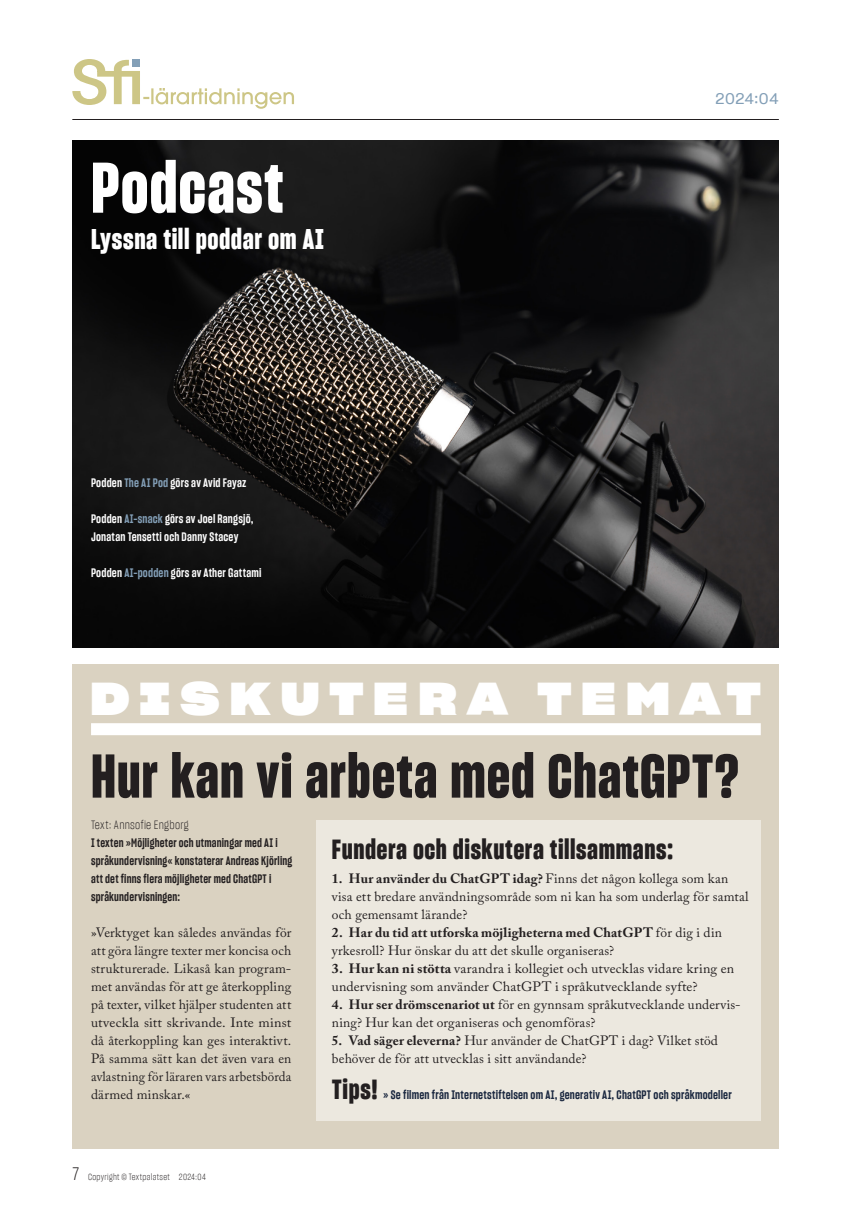
<style>
.page{position:relative;width:851px;height:1221px;background:#fff}
.page>*{position:absolute;margin:0;border:0;box-sizing:border-box;transform-origin:0 0}
.NF_rubbe{font:69.45px "Sharp Grotesk Bold 14";letter-spacing:.015em;color:#fff}
.NF_rubbe_light{font:60px "Sharp Grotesk Bold 14";letter-spacing:.015em;color:#231f20}
.NF_Preheader{font:45px "Sharp Grotesk Bold 25";letter-spacing:.215em;color:#fff}
.NF_rubbe-2{font:27.75px "Sharp Grotesk Bold 14";letter-spacing:.02em;color:#fff}
.NF_rubbe-3{font:27px "Sharp Grotesk Bold 14";letter-spacing:.02em;color:#231f20}
.t1{font:15px "Sharp Grotesk Book 19";letter-spacing:.03em;color:#839fb7}
.NF_Bröd{font:13.5px/18px "Adobe Caslon Pro";letter-spacing:.015em;color:#231f20}
.NF_Ingress{font:12px/18px "Sharp Grotesk Sm Bold 14";letter-spacing:.02em;color:#231f20}
.NF_Ingress-2{font:12px/18px "Sharp Grotesk Sm Bold 14";letter-spacing:.015em;color:#fff}
.NF_Ingress-3{font:12px "Sharp Grotesk Sm Bold 14";letter-spacing:.02em;color:#19263e}
.NF_Ingress-4{font:12px "Sharp Grotesk Light 14";letter-spacing:.02em;color:#231f20}
.t2{font:9px "Sharp Grotesk Light 14";letter-spacing:.035em;color:#231f20}
.s1{color:#839fb7}
.s2{font-weight:700}
.s3{font-size:18px}
</style>
<div class="page">
<svg style="left:72px;top:59px;width:222px;height:50px"></svg>
<div style="left:72px;top:664px;width:706px;height:484px;background:#dad2c1"></div>
<hr style="left:72px;top:119px;width:706px;height:1px;background:#231f20">
<div style="left:97px;top:723px;width:657px;height:12px;background:#fff"></div>
<div style="left:316px;top:820px;width:444px;height:300px;background:#ece8df"></div>
<img style="left:72px;top:140px;width:706px;height:507px">
<p class="NF_rubbe" style="left:91px;top:141px;width:194px">Podcast</p>
<p class="NF_rubbe-2" style="left:91px;top:220px;width:234px">Lyssna till poddar om AI</p>
<p class="NF_Ingress-2" style="left:91px;top:473px;width:157px">Podden <span class="s1">The AI Pod</span> görs av Avid Fayaz</p>
<p class="NF_Ingress-2" style="left:91px;top:509px;width:164px">Podden <span class="s1">AI-snack</span> görs av Joel Rangsjö,<br>Jonatan Tensetti och Danny Stacey</p>
<p class="NF_Ingress-2" style="left:91px;top:563px;width:172px">Podden <span class="s1">AI-podden</span> görs av Ather Gattami</p>
<p class="t1" style="left:715px;top:87px;width:64px">2024:04</p>
<p class="NF_Preheader" style="left:90px;top:661px;width:672px">DISKUTERA TEMAT</p>
<p class="NF_rubbe_light" style="left:91px;top:735px;width:649px">Hur kan vi arbeta med ChatGPT?</p>
<p class="NF_Ingress-4" style="left:91px;top:816px;width:99px">Text: Annsofie Engborg</p>
<p class="NF_Ingress" style="left:91px;top:833px;width:203px">I texten »Möjligheter och utmaningar med AI i språkundervisning« konstaterar Andreas Kjörling att det finns flera möjligheter med ChatGPT i språkundervisningen:</p>
<p class="NF_Bröd" style="left:91px;top:923px;width:202px;text-align:justify">»Verktyget kan således användas för att göra längre texter mer koncisa och strukturerade. Likaså kan program&shy;met användas för att ge återkoppling på texter, vilket hjälper studenten att utveckla sitt skrivande. Inte minst då återkoppling kan ges interaktivt.<br>På samma sätt kan det även vara en avlastning för läraren vars arbetsbörda därmed minskar.«</p>
<p class="NF_rubbe-3" style="left:332px;top:830px;width:343px">Fundera och diskutera tillsammans:</p>
<p class="NF_Bröd" style="left:332px;top:869px;width:418px"><span class="s2">1. Hur använder du ChatGPT idag?</span> Finns det någon kollega som kan visa ett bredare användningsområde som ni kan ha som underlag för samtal och gemensamt lärande?</p>
<p class="NF_Bröd" style="left:332px;top:923px;width:391px"><span class="s2">2. Har du tid att utforska möjligheterna med ChatGPT</span> för dig i din yrkesroll? Hur önskar du att det skulle organiseras?</p>
<p class="NF_Bröd" style="left:332px;top:959px;width:404px"><span class="s2">3. Hur kan ni stötta</span> varandra i kollegiet och utvecklas vidare kring en undervisning som använder ChatGPT i språkutvecklande syfte?</p>
<p class="NF_Bröd" style="left:332px;top:995px;width:410px"><span class="s2">4. Hur ser drömscenariot ut</span> för en gynnsam språkutvecklande undervis&shy;ning? Hur kan det organiseras och genomföras?</p>
<p class="NF_Bröd" style="left:332px;top:1031px;width:387px"><span class="s2">5. Vad säger eleverna?</span> Hur använder de ChatGPT i dag? Vilket stöd behöver de för att utvecklas i sitt användande?</p>
<p class="NF_rubbe-3" style="left:332px;top:1071px;width:47px">Tips!</p>
<p class="NF_Ingress-3" style="left:383px;top:1086px;width:350px">» Se filmen från Internetstiftelsen om AI, generativ AI, ChatGPT och språkmodeller</p>
<p class="t2" style="left:72px;top:1170px;width:135px"><span class="s3">7</span> Copyright © Textpalatset 2024:04</p>
</div>
